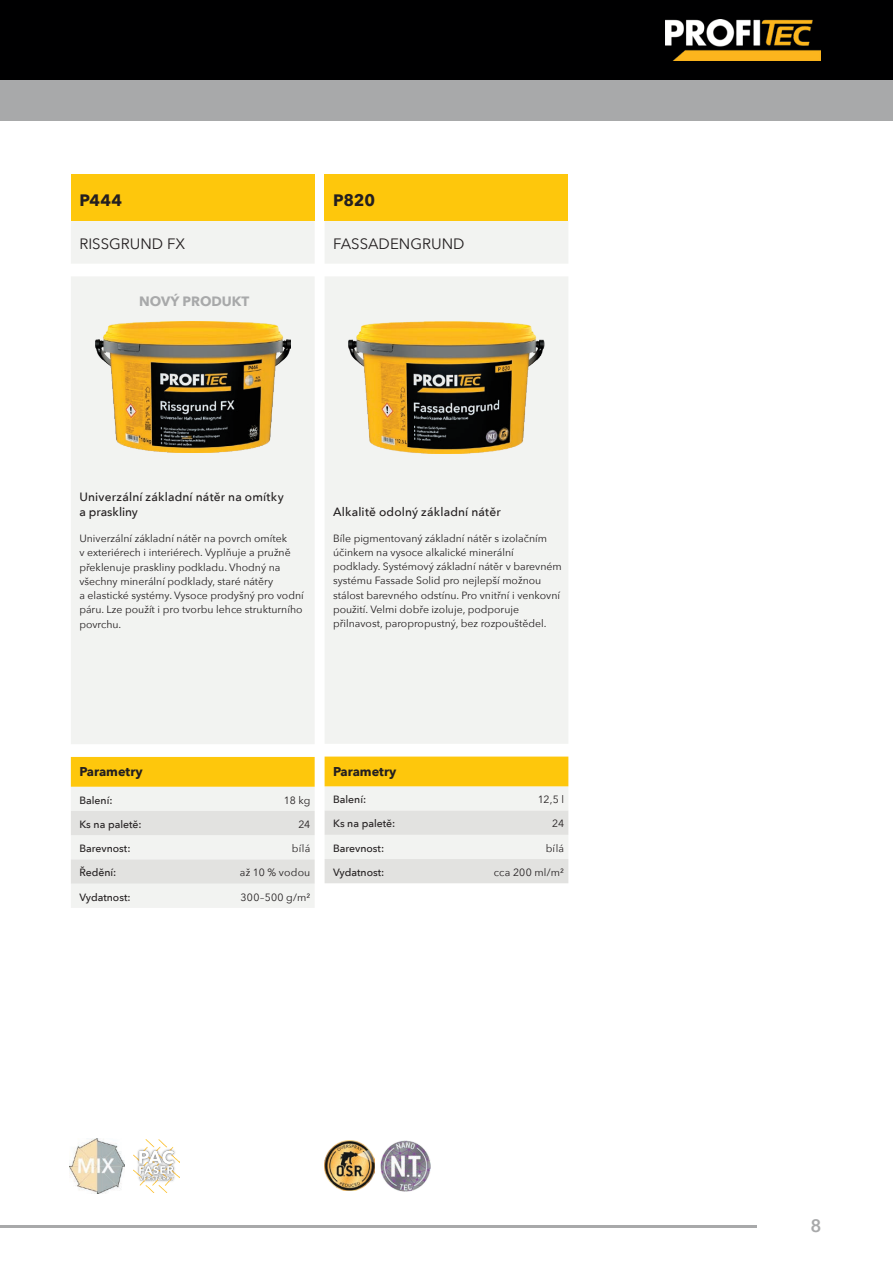
<style>
.page{position:relative;width:893px;height:1263px;background:#fff}
.page>*{position:absolute;margin:0;border:0;box-sizing:border-box;transform-origin:0 0}
.t1{font:600 18px "Avenir Next";color:#a8a9aa}
.t2{font:700 16.5px "Avenir Next";letter-spacing:-.005em;color:#231f20}
.t3{font:15px "Avenir Next";color:#231f20}
.t4{font:700 13.5px "Avenir Next";color:#a8a9aa}
.t5{font:700 12.75px "Avenir Next";color:#231f20}
.t6{font:500 12px/15px "Avenir Next";letter-spacing:.015em;color:#231f20}
.t7{font:10.5px/14.2px "Avenir Next";color:#231f20}
.t8{font:500 10.5px "Avenir Next";color:#231f20}
.t9{font:10.5px "Avenir Next";letter-spacing:.025em;color:#231f20}
.t10{font:10.5px "Avenir Next";letter-spacing:.02em;color:#231f20}
</style>
<div class="page">
<div style="left:0;top:0;width:893px;height:81px;background:#000001"></div>
<div style="left:0;top:81px;width:893px;height:40px;background:#a8a9aa"></div>
<hr style="left:0;top:1226px;width:757px;height:2px;background:#a8a9aa">
<img style="left:665px;top:20px;width:155px;height:40px">
<img style="left:133px;top:1139px;width:46px;height:53px">
<div style="left:71px;top:174px;width:244px;height:47px;background:#fec70c"></div>
<svg style="left:71px;top:221px;width:243px;height:687px;fill:#f2f3f1"></svg>
<div style="left:71px;top:276px;width:244px;height:535px;background:#f2f3f1"></div>
<div style="left:71px;top:757px;width:244px;height:30px;background:#fec70c"></div>
<svg style="left:71px;top:811px;width:244px;height:73px"></svg>
<div style="left:325px;top:174px;width:243px;height:47px;background:#fec70c"></div>
<div style="left:325px;top:221px;width:243px;height:42px;background:#f2f3f1"></div>
<div style="left:325px;top:277px;width:243px;height:533px;background:#f2f3f1"></div>
<div style="left:325px;top:756px;width:243px;height:30px;background:#fec70c"></div>
<svg style="left:325px;top:810px;width:243px;height:73px"></svg>
<img style="left:95px;top:321px;width:195px;height:132px">
<img style="left:348px;top:321px;width:197px;height:133px">
<img style="left:70px;top:1138px;width:55px;height:55px">
<img style="left:325px;top:1141px;width:49px;height:50px">
<img style="left:380px;top:1141px;width:51px;height:50px">
<h2 class="t2" style="left:79px;top:186px;width:44px">P444</h2>
<h3 class="t3" style="left:79px;top:231px;width:107px">RISSGRUND FX</h3>
<p class="t4" style="left:139px;top:290px;width:112px">NOVÝ PRODUKT</p>
<h2 class="t2" style="left:333px;top:186px;width:44px">P820</h2>
<h3 class="t3" style="left:333px;top:231px;width:133px">FASSADENGRUND</h3>
<p class="t6" style="left:79px;top:489px;width:206px">Univerzální základní nátěr na omítky a praskliny</p>
<p class="t7" style="left:79px;top:531px;width:226px">Univerzální základní nátěr na povrch omítek<br>v exteriérech i interiérech. Vyplňuje a pružně překlenuje praskliny podkladu. Vhodný na všechny minerální podklady, staré nátěry<br>a elastické systémy. Vysoce prodyšný pro vodní páru. Lze použít i pro tvorbu lehce strukturního povrchu.</p>
<p class="t6" style="left:333px;top:503px;width:169px">Alkalitě odolný základní nátěr</p>
<p class="t7" style="left:333px;top:530px;width:230px">Bíle pigmentovaný základní nátěr s izolačním účinkem na vysoce alkalické minerální podklady. Systémový základní nátěr v barevném systému Fassade Solid pro nejlepší možnou stálost barevného odstínu. Pro vnitřní i venkovní použití. Velmi dobře izoluje, podporuje přilnavost, paropropustný, bez rozpouštědel.</p>
<p class="t5" style="left:79px;top:760px;width:65px">Parametry</p>
<p class="t8" style="left:79px;top:791px;width:35px">Balení:</p>
<p class="t7" style="left:284px;top:792px;width:28px">18 kg</p>
<p class="t8" style="left:79px;top:815px;width:64px">Ks na paletě:</p>
<p class="t7" style="left:298px;top:817px;width:13px">24</p>
<p class="t8" style="left:79px;top:839px;width:53px">Barevnost:</p>
<p class="t7" style="left:292px;top:841px;width:20px">bílá</p>
<p class="t8" style="left:79px;top:864px;width:39px">Ředění:</p>
<p class="t10" style="left:240px;top:864px;width:72px">až 10 % vodou</p>
<p class="t8" style="left:79px;top:888px;width:53px">Vydatnost:</p>
<p class="t7" style="left:241px;top:889px;width:71px">300–500 g/m²</p>
<p class="t5" style="left:333px;top:760px;width:65px">Parametry</p>
<p class="t8" style="left:333px;top:791px;width:35px">Balení:</p>
<p class="t7" style="left:538px;top:792px;width:28px">12,5 l</p>
<p class="t8" style="left:333px;top:815px;width:64px">Ks na paletě:</p>
<p class="t7" style="left:552px;top:816px;width:13px">24</p>
<p class="t8" style="left:333px;top:839px;width:53px">Barevnost:</p>
<p class="t7" style="left:546px;top:840px;width:20px">bílá</p>
<p class="t8" style="left:333px;top:863px;width:53px">Vydatnost:</p>
<p class="t9" style="left:494px;top:863px;width:72px">cca 200 ml/m²</p>
<h1 class="t1" style="left:811px;top:1210px;width:12px">8</h1>
</div>
